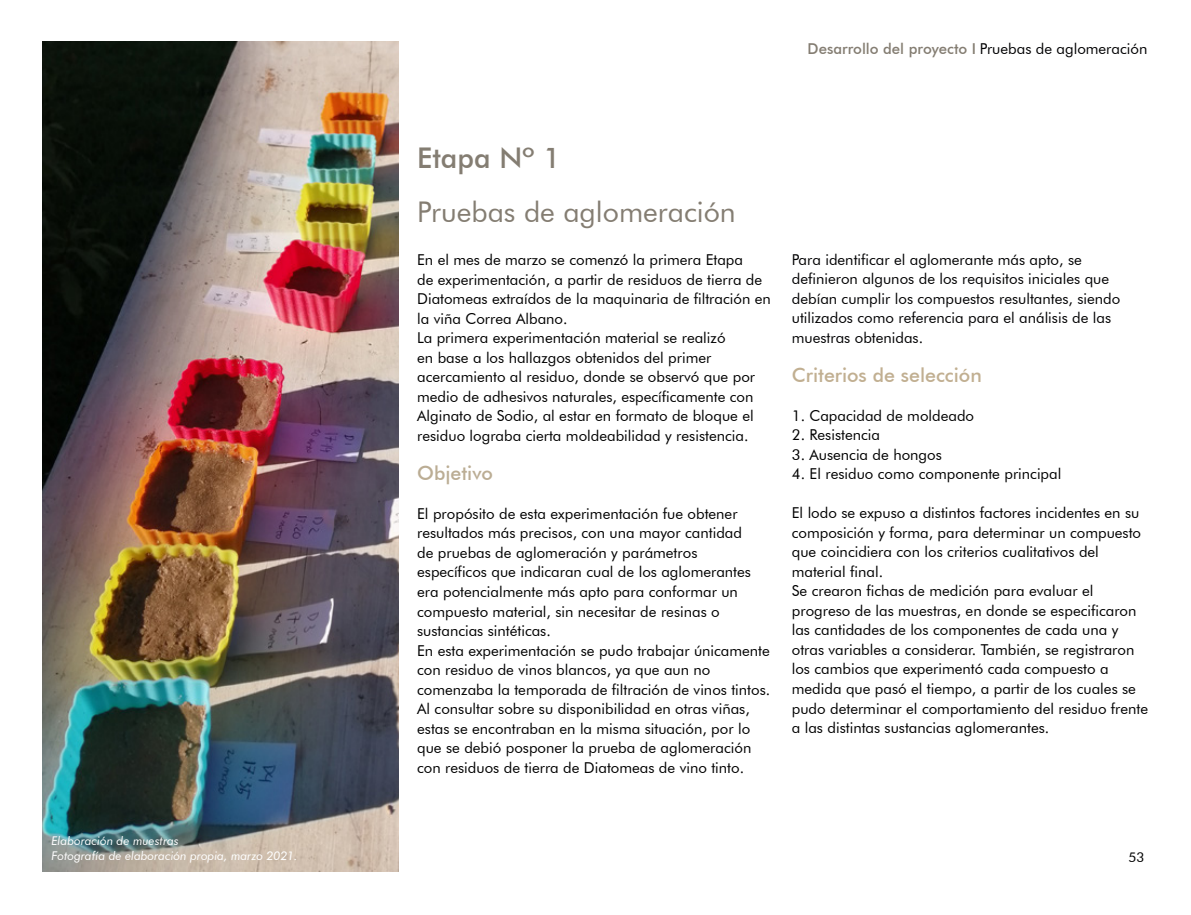
<style>
.page{position:relative;width:1191px;height:915px;background:#fff}
.page>*{position:absolute;margin:0;border:0;box-sizing:border-box;transform-origin:0 0}
.t1{font:28.5px "Futura BT";color:#847d72}
.t2{font:500 28.5px "Futura BT";color:#847d72}
.t3{font:500 19.5px "Futura BT";color:#c1af91}
.t4{font:500 19.5px "Futura BT";color:#bbad94}
.t5{font:15px/19.5px "Futura BT";color:#000}
.t6{font:15px/19.5px "Futura BT";color:#020203}
.t7{font:500 15px "Futura BT";color:#847d72}
.t8{font:13.5px "Futura BT";color:#000}
.t9{font:italic 12px/15px "Futura BT";color:#fff}
.s1{font-weight:400;color:#020203}
.s2{color:#020203}
</style>
<div class="page">
<img style="left:42px;top:41px;width:357px;height:829px">
<p class="t9" style="left:51px;top:833px;width:248px">Elaboración de muestras<br>Fotografía de elaboración propia, marzo 2021.</p>
<p class="t7" style="left:807px;top:39px;width:341px">Desarrollo del proyecto I <span class="s1">Pruebas de aglomeración</span></p>
<h1 class="t2" style="left:417px;top:140px;width:145px">Etapa Nº 1</h1>
<h1 class="t1" style="left:417px;top:195px;width:320px">Pruebas de aglomeración</h1>
<p class="t5" style="left:417px;top:250px;width:355px">En el mes de marzo se comenzó la primera Etapa<br>de experimentación, a partir de residuos de tierra de Diatomeas extraídos de la maquinaria de filtración en la viña Correa Albano.<br>La primera experimentación material se realizó<br>en base a los hallazgos obtenidos del primer acercamiento al residuo, donde se observó que por medio de adhesivos naturales, específicamente con Alginato de Sodio, al estar en formato de bloque el residuo lograba cierta moldeabilidad y resistencia.</p>
<h2 class="t4" style="left:417px;top:461px;width:77px">Objetivo</h2>
<p class="t5" style="left:417px;top:503px;width:354px">El propósito de esta experimentación fue obtener resultados más precisos, con una mayor cantidad<br>de pruebas de aglomeración y parámetros específicos que indicaran cual de los aglomerantes era potencialmente más apto para conformar un compuesto material, sin necesitar de resinas o sustancias sintéticas.<br>En esta experimentación se pudo trabajar únicamente con <span class="s2">residuo de vinos blancos</span>, ya que aun no comenzaba la temporada de filtración de vinos tintos.<br>Al consultar sobre su disponibilidad en otras viñas, estas se encontraban en la misma situación, por lo que se debió posponer la prueba de aglomeración con residuos de tierra de Diatomeas de vino tinto.</p>
<p class="t6" style="left:792px;top:249px;width:330px">Para identificar el aglomerante más apto, se definieron algunos de los requisitos iniciales que debían cumplir los compuestos resultantes, siendo utilizados como referencia para el análisis de las muestras obtenidas.</p>
<h2 class="t3" style="left:792px;top:363px;width:191px">Criterios de selección</h2>
<p class="t5" style="left:792px;top:405px;width:184px">1. Capacidad de moldeado</p>
<p class="t5" style="left:792px;top:425px;width:90px">2. Resistencia</p>
<p class="t5" style="left:792px;top:444px;width:151px">3. Ausencia de hongos</p>
<p class="t5" style="left:792px;top:464px;width:271px">4. El residuo como componente principal</p>
<p class="t5" style="left:792px;top:503px;width:358px">El lodo se expuso a distintos factores incidentes en su composición y forma, para determinar un compuesto que coincidiera con los criterios cualitativos del material final.<br>Se crearon fichas de medición para evaluar el progreso de las muestras, en donde se especificaron las cantidades de los componentes de cada una y otras variables a considerar. También, se registraron los cambios que experimentó cada compuesto a medida que pasó el tiempo, a partir de los cuales se pudo determinar el comportamiento del residuo frente a las distintas sustancias aglomerantes.</p>
<p class="t8" style="left:1128px;top:848px;width:17px">53</p>
</div>
